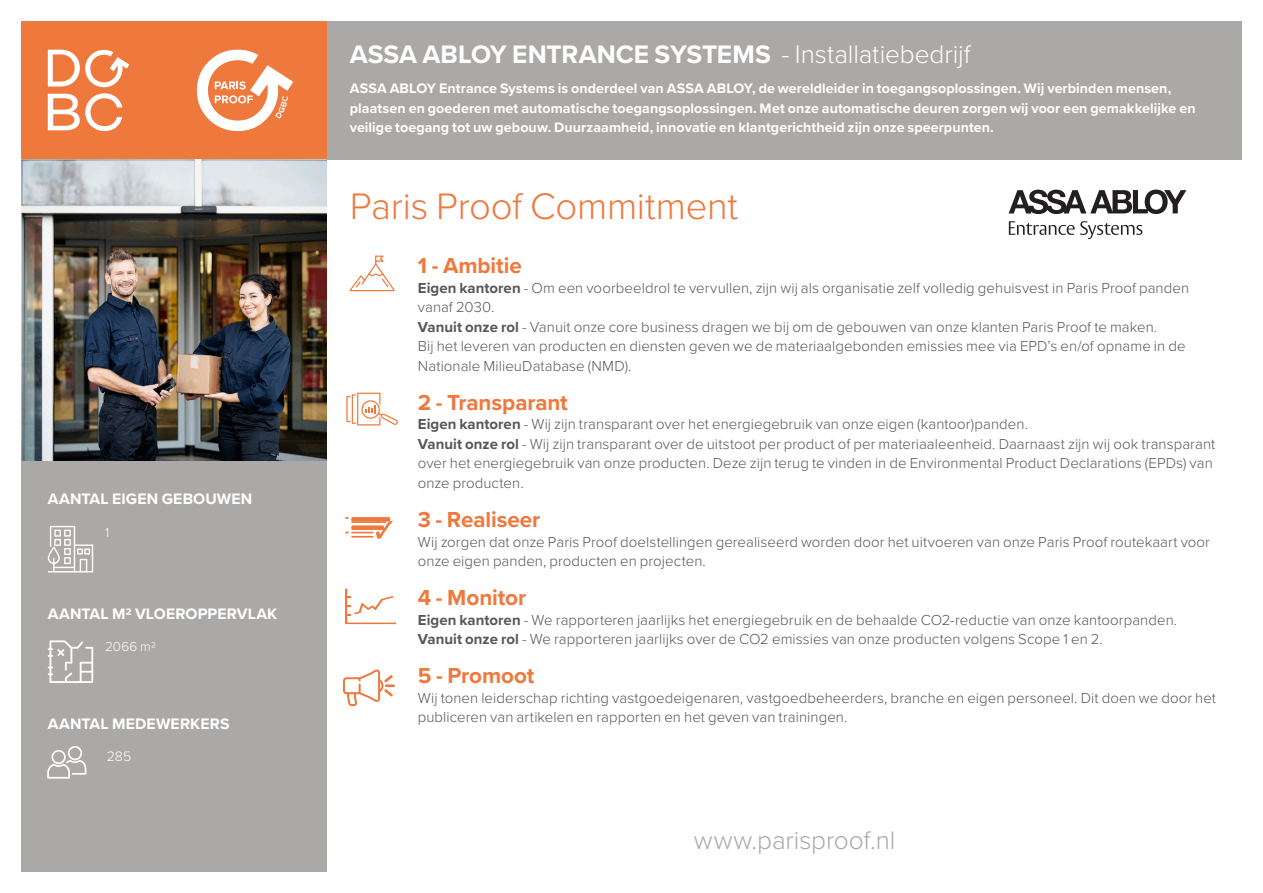
<style>
.page{position:relative;width:1263px;height:893px;background:#fff}
.page>*{position:absolute;margin:0;border:0;box-sizing:border-box;transform-origin:0 0}
.body{font:300 38.25px "Proxima Nova";letter-spacing:-.01em;color:#ef783c}
.body-2{font:700 26.25px "Proxima Nova";color:#fff}
.body-3{font:300 26.25px "Proxima Nova";letter-spacing:-.005em;color:#aba9a8}
.body-4{font:700 22.5px "Proxima Nova";letter-spacing:-.005em;color:#ef783c}
.body-5{font:700 15.75px "Proxima Nova";letter-spacing:.01em;color:#fff}
.body-6{font:300 15px/19.5px "Proxima Nova";letter-spacing:.005em;color:#565756}
.body-7{font:700 14.25px/19.5px "Proxima Nova";letter-spacing:.005em;color:#fff}
.body-8{font:300 14.1px "Proxima Nova";color:#fff}
.body-9{font:300 13.5px "Proxima Nova";color:#fff}
.s1{font-weight:300}
.s2{font-weight:700}
</style>
<div class="page">
<div style="left:21px;top:460px;width:305px;height:412px;background:#aba9a8"></div>
<div style="left:326px;top:21px;width:916px;height:138px;background:#aba9a8"></div>
<div style="left:21px;top:21px;width:305px;height:138px;background:#ef783c"></div>
<img style="left:21px;top:159px;width:305px;height:301px">
<svg style="left:48px;top:50px;width:81px;height:37px"></svg>
<svg style="left:48px;top:93px;width:74px;height:38px"></svg>
<svg style="left:197px;top:50px;width:96px;height:81px"></svg>
<svg style="left:343px;top:669px;width:52px;height:37px"></svg>
<svg style="left:345px;top:589px;width:51px;height:35px"></svg>
<svg style="left:349px;top:255px;width:46px;height:37px"></svg>
<svg style="left:346px;top:393px;width:52px;height:32px"></svg>
<svg style="left:345px;top:517px;width:48px;height:22px"></svg>
<svg style="left:48px;top:526px;width:45px;height:46px"></svg>
<svg style="left:48px;top:640px;width:45px;height:43px"></svg>
<svg style="left:47px;top:746px;width:39px;height:33px"></svg>
<svg style="left:1008px;top:190px;width:178px;height:24px"></svg>
<svg style="left:1009px;top:221px;width:133px;height:18px"></svg>
<p class="body-5" style="left:48px;top:487px;width:206px">AANTAL EIGEN GEBOUWEN</p>
<p class="body-9" style="left:105px;top:522px;width:6px">1</p>
<p class="body-5" style="left:48px;top:602px;width:231px">AANTAL M2 VLOEROPPERVLAK</p>
<p class="body-9" style="left:105px;top:636px;width:52px">2066 m2</p>
<p class="body-5" style="left:48px;top:712px;width:183px">AANTAL MEDEWERKERS</p>
<p class="body-8" style="left:107px;top:746px;width:26px">285</p>
<p class="body-2" style="left:350px;top:35px;width:622px">ASSA ABLOY ENTRANCE SYSTEMS <span class="s1">- Installatiebedrijf</span></p>
<p class="body-7" style="left:350px;top:78px;width:847px">ASSA ABLOY Entrance Systems is onderdeel van ASSA ABLOY, de wereldleider in toegangsoplossingen. Wij verbinden mensen, plaatsen en goederen met automatische toegangsoplossingen. Met onze automatische deuren zorgen wij voor een gemakkelijke en veilige toegang tot uw gebouw. Duurzaamheid, innovatie en klantgerichtheid zijn onze speerpunten.</p>
<p class="body" style="left:350px;top:178px;width:390px">Paris Proof Commitment</p>
<p class="body-4" style="left:418px;top:249px;width:105px">1 - Ambitie</p>
<p class="body-6" style="left:418px;top:277px;width:773px"><span class="s2">Eigen kantoren</span> - Om een voorbeeldrol te vervullen, zijn wij als organisatie zelf volledig gehuisvest in Paris Proof panden vanaf 2030.</p>
<p class="body-6" style="left:418px;top:316px;width:741px"><span class="s2">Vanuit onze rol</span> - Vanuit onze core business dragen we bij om de gebouwen van onze klanten Paris Proof te maken.</p>
<p class="body-6" style="left:418px;top:336px;width:769px">Bij het leveren van producten en diensten geven we de materiaalgebonden emissies mee via EPD’s en/of opname in de<br>Nationale MilieuDatabase (NMD).</p>
<p class="body-4" style="left:418px;top:386px;width:152px">2 - Transparant</p>
<p class="body-6" style="left:418px;top:414px;width:612px"><span class="s2">Eigen kantoren</span> - Wij zijn transparant over het energiegebruik van onze eigen (kantoor)panden.</p>
<p class="body-6" style="left:418px;top:433px;width:799px"><span class="s2">Vanuit onze rol</span> - Wij zijn transparant over de uitstoot per product of per materiaaleenheid. Daarnaast zijn wij ook transparant over het energiegebruik van onze producten. Deze zijn terug te vinden in de Environmental Product Declarations (EPDs) van onze producten.</p>
<p class="body-4" style="left:418px;top:503px;width:124px">3 - Realiseer</p>
<p class="body-6" style="left:418px;top:531px;width:794px">Wij zorgen dat onze Paris Proof doelstellingen gerealiseerd worden door het uitvoeren van onze Paris Proof routekaart voor onze eigen panden, producten en projecten.</p>
<p class="body-4" style="left:418px;top:581px;width:110px">4 - Monitor</p>
<p class="body-6" style="left:418px;top:609px;width:761px"><span class="s2">Eigen kantoren</span> - We rapporteren jaarlijks het energiegebruik en de behaalde CO2-reductie van onze kantoorpanden.</p>
<p class="body-6" style="left:418px;top:628px;width:686px"><span class="s2">Vanuit onze rol</span> - We rapporteren jaarlijks over de CO2 emissies van onze producten volgens Scope 1 en 2.</p>
<p class="body-4" style="left:418px;top:659px;width:118px">5 - Promoot</p>
<p class="body-6" style="left:418px;top:687px;width:800px">Wij tonen leiderschap richting vastgoedeigenaren, vastgoedbeheerders, branche en eigen personeel. Dit doen we door het publiceren van artikelen en rapporten en het geven van trainingen.</p>
<p class="body-3" style="left:694px;top:820px;width:203px">www.parisproof.nl</p>
</div>
